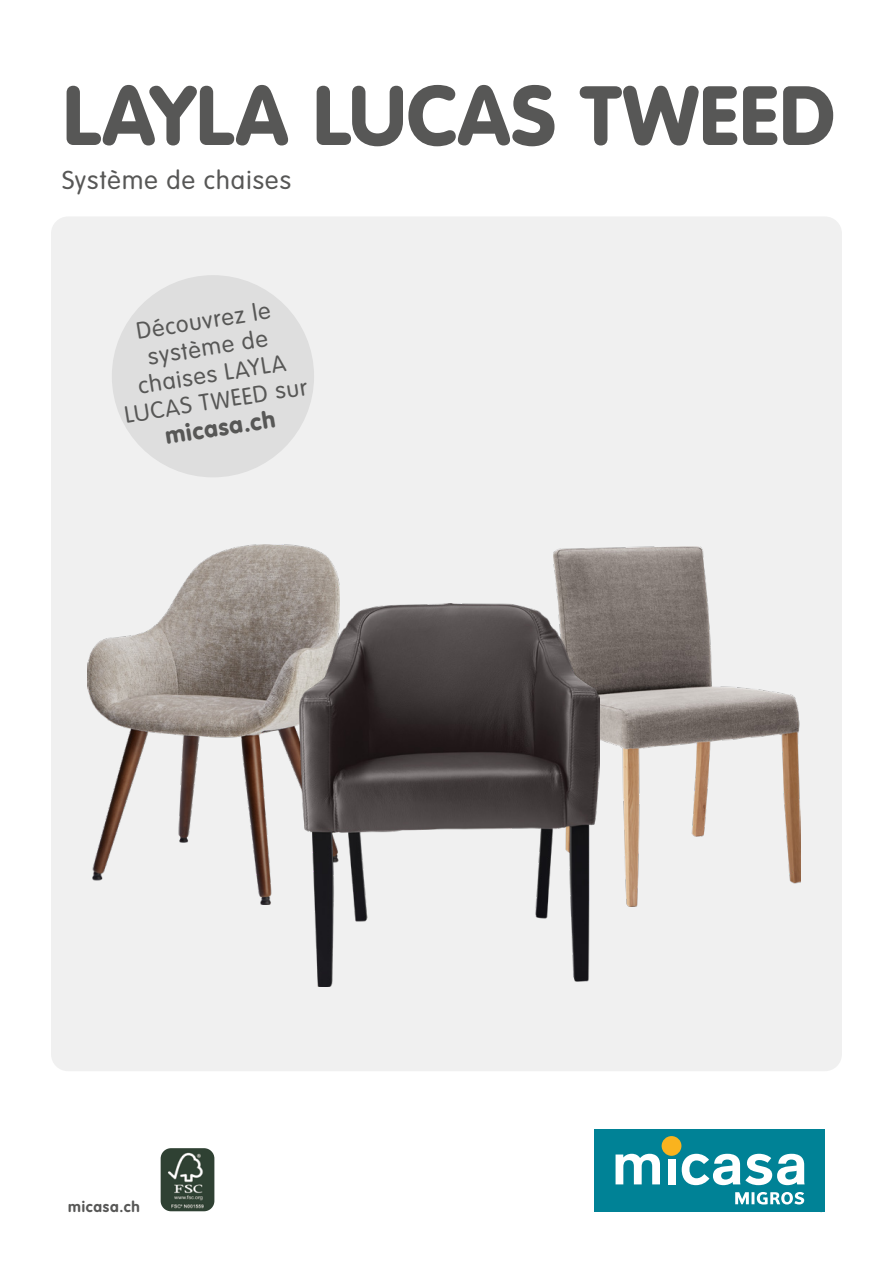
<style>
.page{position:relative;width:893px;height:1263px;background:#fff}
.page>*{position:absolute;margin:0;border:0;box-sizing:border-box;transform-origin:0 0}
.t1{font:900 82.5px "VAG Rounded";letter-spacing:.025em;color:#575756}
.t2{font:300 25.5px "VAG Rounded";letter-spacing:.05em;color:#575756}
.t3{font:300 23.25px/27px "VAG Rounded";color:#575756;text-align:center}
.t4{font:900 23.25px "VAG Rounded";color:#575756}
.t5{font:700 15px "VAG Rounded";letter-spacing:.055em;color:#575756}
</style>
<div class="page">
<div style="left:51px;top:216px;width:791px;height:855px;background:#f0f0f0;border-radius:17px"></div>
<div style="left:112px;top:275px;width:202px;height:202px;background:#dedede;border-radius:50%"></div>
<img style="left:88px;top:545px;width:252px;height:360px">
<img style="left:553px;top:546px;width:248px;height:360px">
<img style="left:300px;top:603px;width:300px;height:384px">
<div style="left:595px;top:1129px;width:230px;height:83px;background:#008296"></div>
<svg style="left:735px;top:1192px;width:69px;height:12px"></svg>
<svg style="left:616px;top:1154px;width:44px;height:30px"></svg>
<div style="left:662px;top:1136px;width:19px;height:20px;background:#fab31e;border-radius:50%"></div>
<div style="left:667px;top:1159px;width:8px;height:25px;background:#fff"></div>
<svg style="left:682px;top:1154px;width:122px;height:31px"></svg>
<img style="left:161px;top:1148px;width:53px;height:63px">
<h1 class="t1" style="left:63px;top:66px;width:773px">LAYLA LUCAS TWEED</h1>
<p class="t2" style="left:62px;top:165px;width:230px">Système de chaises</p>
<p class="t3" style="left:110px;top:322px;width:186px;rotate:-9deg">Découvrez le système de chaises LAYLA<br>LUCAS TWEED sur</p>
<p class="t4" style="left:163px;top:422px;width:112px;rotate:-9deg">micasa.ch</p>
<p class="t5" style="left:68px;top:1198px;width:73px">micasa.ch</p>
</div>
